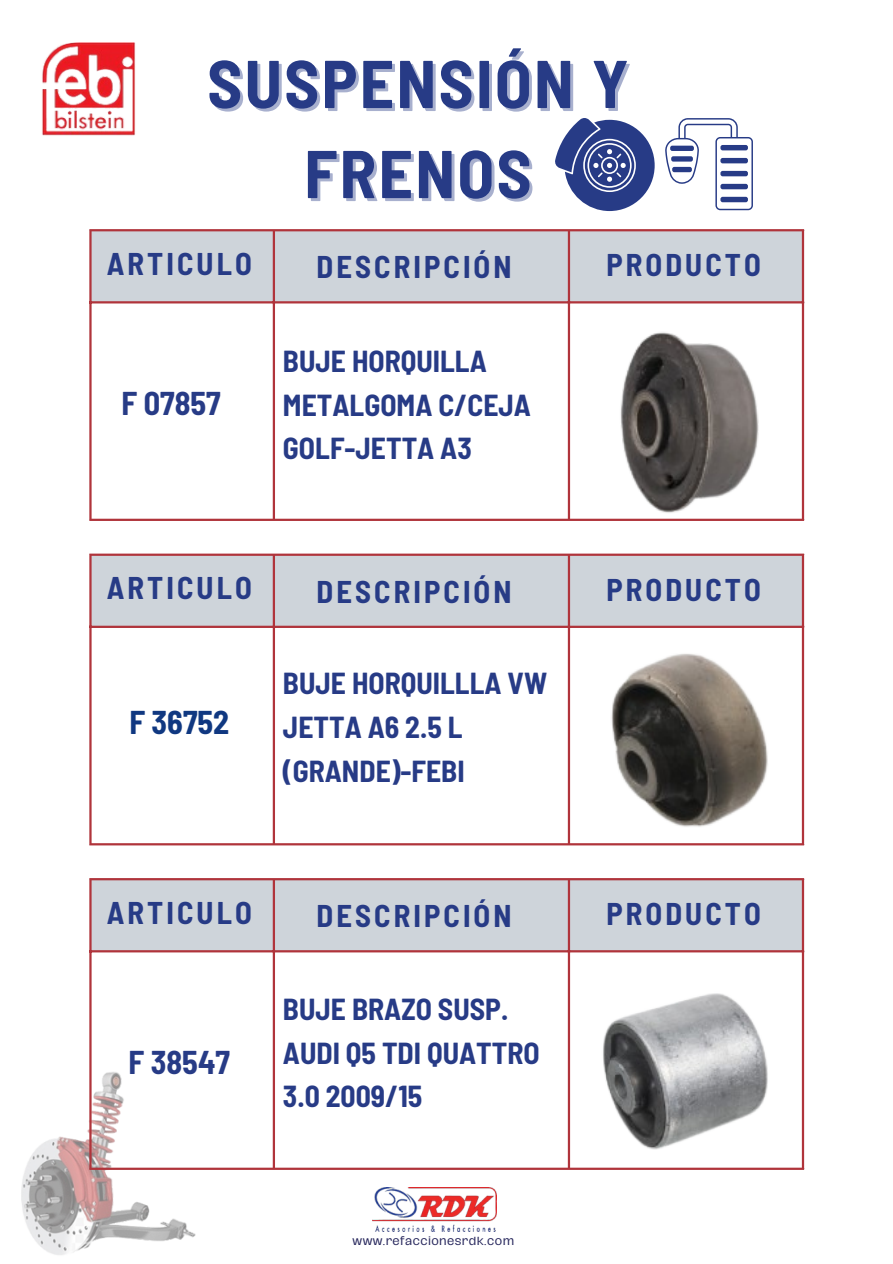
<style>
.page{position:relative;width:893px;height:1264px;background:#fff}
.page>*{position:absolute;margin:0;border:0;box-sizing:border-box;transform-origin:0 0}
.t1{font:700 semi-condensed 67.35px "Barlow";letter-spacing:.035em;color:#273b86}
.t2{font:700 semi-condensed 32.25px "Barlow";color:#273b86}
.t3{font:700 semi-condensed 32.25px "Barlow";color:#103881}
.t4{font:700 semi-condensed 30.75px "Barlow";letter-spacing:.1em;color:#273b86}
.t5{font:700 semi-condensed 29.7px/43.5px "Barlow";color:#273b86}
.t6{font:10.8px "Hagrid Text";letter-spacing:.04em;color:#29295e}
</style>
<div class="page">
<div style="left:92px;top:231px;width:709px;height:70px;background:#ced4da"></div>
<hr style="left:89px;top:231px;width:3px;height:287px;background:#b0343b">
<hr style="left:273px;top:231px;width:2px;height:287px;background:#b0343b">
<hr style="left:567px;top:231px;width:3px;height:287px;background:#b0343b">
<hr style="left:801px;top:231px;width:3px;height:287px;background:#b0343b">
<hr style="left:89px;top:229px;width:715px;height:2px;background:#b0343b">
<hr style="left:89px;top:301px;width:715px;height:2px;background:#b0343b">
<hr style="left:89px;top:518px;width:715px;height:3px;background:#b0343b">
<img style="left:42px;top:42px;width:94px;height:94px">
<img style="left:372px;top:1187px;width:124px;height:44px">
<div style="left:92px;top:556px;width:709px;height:69px;background:#ced4da"></div>
<hr style="left:89px;top:556px;width:3px;height:287px;background:#b0343b">
<hr style="left:273px;top:556px;width:2px;height:287px;background:#b0343b">
<hr style="left:567px;top:556px;width:3px;height:287px;background:#b0343b">
<hr style="left:801px;top:556px;width:3px;height:287px;background:#b0343b">
<hr style="left:89px;top:553px;width:715px;height:3px;background:#b0343b">
<hr style="left:89px;top:625px;width:715px;height:3px;background:#b0343b">
<hr style="left:89px;top:843px;width:715px;height:2px;background:#b0343b">
<img style="left:21px;top:1072px;width:180px;height:183px">
<div style="left:92px;top:880px;width:709px;height:70px;background:#ced4da"></div>
<hr style="left:89px;top:880px;width:3px;height:287px;background:#b0343b">
<hr style="left:273px;top:880px;width:2px;height:287px;background:#b0343b">
<hr style="left:567px;top:880px;width:3px;height:287px;background:#b0343b">
<hr style="left:801px;top:880px;width:3px;height:287px;background:#b0343b">
<hr style="left:89px;top:878px;width:715px;height:2px;background:#b0343b">
<hr style="left:89px;top:950px;width:715px;height:2px;background:#b0343b">
<hr style="left:89px;top:1167px;width:715px;height:2px;background:#b0343b">
<img style="left:587px;top:332px;width:200px;height:187px">
<img style="left:579px;top:653px;width:215px;height:191px">
<img style="left:603px;top:993px;width:165px;height:157px">
<svg style="left:555px;top:118px;width:99px;height:93px"></svg>
<svg style="left:665px;top:118px;width:87px;height:92px"></svg>
<div style="left:720px;top:145px;width:27px;height:5px;background:#273b86;border-radius:2px"></div>
<div style="left:720px;top:158px;width:27px;height:5px;background:#273b86;border-radius:2px"></div>
<div style="left:720px;top:171px;width:27px;height:5px;background:#273b86;border-radius:2px"></div>
<div style="left:720px;top:184px;width:27px;height:5px;background:#273b86;border-radius:2px"></div>
<div style="left:720px;top:197px;width:27px;height:5px;background:#273b86;border-radius:2px"></div>
<p class="t1" style="left:207px;top:41px;width:423px">SUSPENSIÓN Y</p>
<h2 class="t4" style="left:107px;top:244px;width:147px">ARTICULO</h2>
<h2 class="t2" style="left:121px;top:383px;width:101px">F 07857</h2>
<p class="t1" style="left:304px;top:131px;width:229px">FRENOS</p>
<h2 class="t4" style="left:316px;top:247px;width:196px">DESCRIPCIÓN</h2>
<h2 class="t4" style="left:606px;top:245px;width:156px">PRODUCTO</h2>
<h2 class="t5" style="left:283px;top:338px;width:249px">BUJE HORQUILLA<br>METALGOMA C/CEJA<br>GOLF-JETTA A3</h2>
<h2 class="t4" style="left:107px;top:568px;width:147px">ARTICULO</h2>
<h2 class="t3" style="left:129px;top:701px;width:101px">F 36752</h2>
<h2 class="t4" style="left:316px;top:572px;width:196px">DESCRIPCIÓN</h2>
<h2 class="t4" style="left:606px;top:570px;width:156px">PRODUCTO</h2>
<h2 class="t5" style="left:283px;top:660px;width:266px">BUJE HORQUILLLA VW<br>JETTA A6 2.5 L (GRANDE)-FEBI</h2>
<h2 class="t4" style="left:107px;top:893px;width:147px">ARTICULO</h2>
<p class="t2" style="left:129px;top:1041px;width:103px">F 38547</p>
<h2 class="t4" style="left:316px;top:896px;width:196px">DESCRIPCIÓN</h2>
<h2 class="t4" style="left:606px;top:894px;width:156px">PRODUCTO</h2>
<h2 class="t5" style="left:283px;top:986px;width:258px">BUJE BRAZO SUSP.<br>AUDI Q5 TDI QUATTRO<br>3.0 2009/15</h2>
<p class="t6" style="left:352px;top:1235px;width:163px">www.refaccionesrdk.com</p>
</div>
